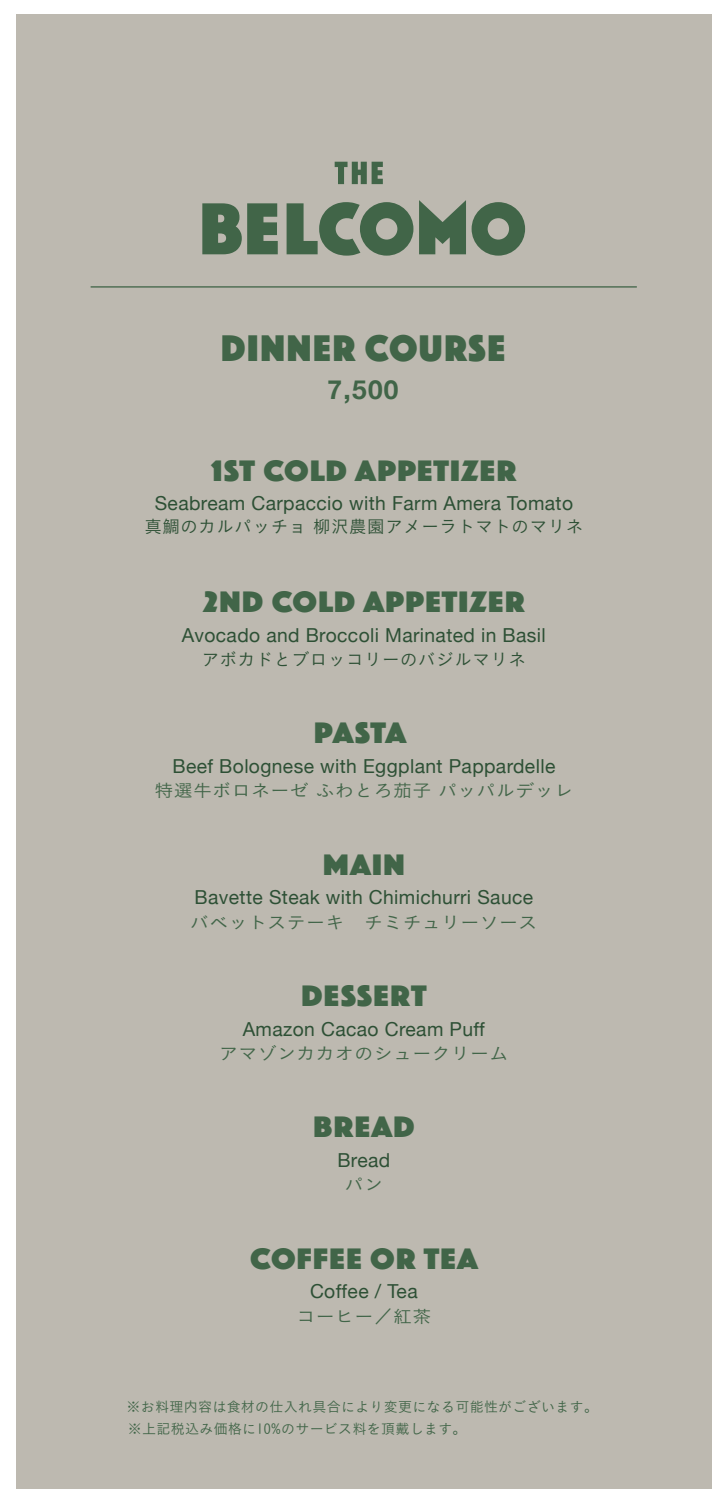
<style>
.page{position:relative;width:725px;height:1504px;background:#fff}
.page>*{position:absolute;margin:0;border:0;box-sizing:border-box;transform-origin:0 0}
.t1{font:38.5px "Phosphate Solid";letter-spacing:.045em;color:#416548}
.t2{font:30.8px "Phosphate Solid";letter-spacing:.035em;color:#416548;scale:1.08 1}
.t3{font:700 26.25px "Helvetica Neue";color:#416548}
.t4{font:19.25px "Helvetica Neue";letter-spacing:.02em;color:#2d5035}
.t5{font:17.5px "Koburina Go W3";letter-spacing:.02em;color:#416548;scale:1.08 1}
.t6{font:17.5px "Koburina Go W3";letter-spacing:.03em;color:#2d5035}
.t7{font:14px/22.1px "Koburina Go W3";letter-spacing:.02em;color:#416548}
</style>
<div class="page">
<div style="left:16px;top:15px;width:695px;height:1473px;background:#bdb9b0"></div>
<svg style="left:202px;top:203px;width:75px;height:51px"></svg>
<svg style="left:419px;top:200px;width:106px;height:55px"></svg>
<svg style="left:286px;top:202px;width:127px;height:53px"></svg>
<svg style="left:334px;top:162px;width:48px;height:22px"></svg>
<hr style="left:91px;top:286px;width:545px;height:1px;background:#416548">
<h1 class="t1" style="left:221px;top:321px;width:285px">DINNER COURSE</h1>
<h3 class="t3" style="left:327px;top:369px;width:72px">7,500</h3>
<h2 class="t2" style="left:212px;top:448px;width:283px">1ST COLD APPETIZER</h2>
<p class="t4" style="left:155px;top:489px;width:419px">Seabream Carpaccio with Farm Amera Tomato</p>
<p class="t6" style="left:144px;top:515px;width:440px">真鯛のカルパッチョ 柳沢農園アメーラトマトのマリネ</p>
<h2 class="t2" style="left:203px;top:580px;width:298px">2ND COLD APPETIZER</h2>
<p class="t4" style="left:182px;top:620px;width:365px">Avocado and Broccoli Marinated in Basil</p>
<p class="t6" style="left:202px;top:648px;width:325px">アボカドとブロッコリーのバジルマリネ</p>
<h2 class="t2" style="left:314px;top:711px;width:87px">PASTA</h2>
<p class="t4" style="left:172px;top:752px;width:384px">Beef Bolognese with Eggplant Pappardelle</p>
<p class="t5" style="left:154px;top:779px;width:389px">特選牛ボロネーゼ ふわとろ茄子 パッパルデッレ</p>
<h2 class="t2" style="left:323px;top:842px;width:77px">MAIN</h2>
<p class="t4" style="left:194px;top:883px;width:340px">Bavette Steak with Chimichurri Sauce</p>
<p class="t5" style="left:190px;top:910px;width:323px">バベットステーキ　チミチュリーソース</p>
<h2 class="t2" style="left:301px;top:973px;width:117px">DESSERT</h2>
<p class="t4" style="left:243px;top:1014px;width:243px">Amazon Cacao Cream Puff</p>
<p class="t5" style="left:219px;top:1042px;width:269px">アマゾンカカオのシュークリーム</p>
<h2 class="t2" style="left:313px;top:1105px;width:95px">BREAD</h2>
<p class="t4" style="left:337px;top:1145px;width:54px">Bread</p>
<p class="t5" style="left:344px;top:1173px;width:37px">パン</p>
<h2 class="t2" style="left:250px;top:1236px;width:212px">COFFEE OR TEA</h2>
<p class="t4" style="left:310px;top:1277px;width:109px">Coffee / Tea</p>
<p class="t5" style="left:296px;top:1304px;width:126px">コーヒー／紅茶</p>
<p class="t7" style="left:127px;top:1395px;width:472px">※お料理内容は食材の仕入れ具合により変更になる可能性がございます。※上記税込み価格に10%のサービス料を頂戴します。</p>
</div>
